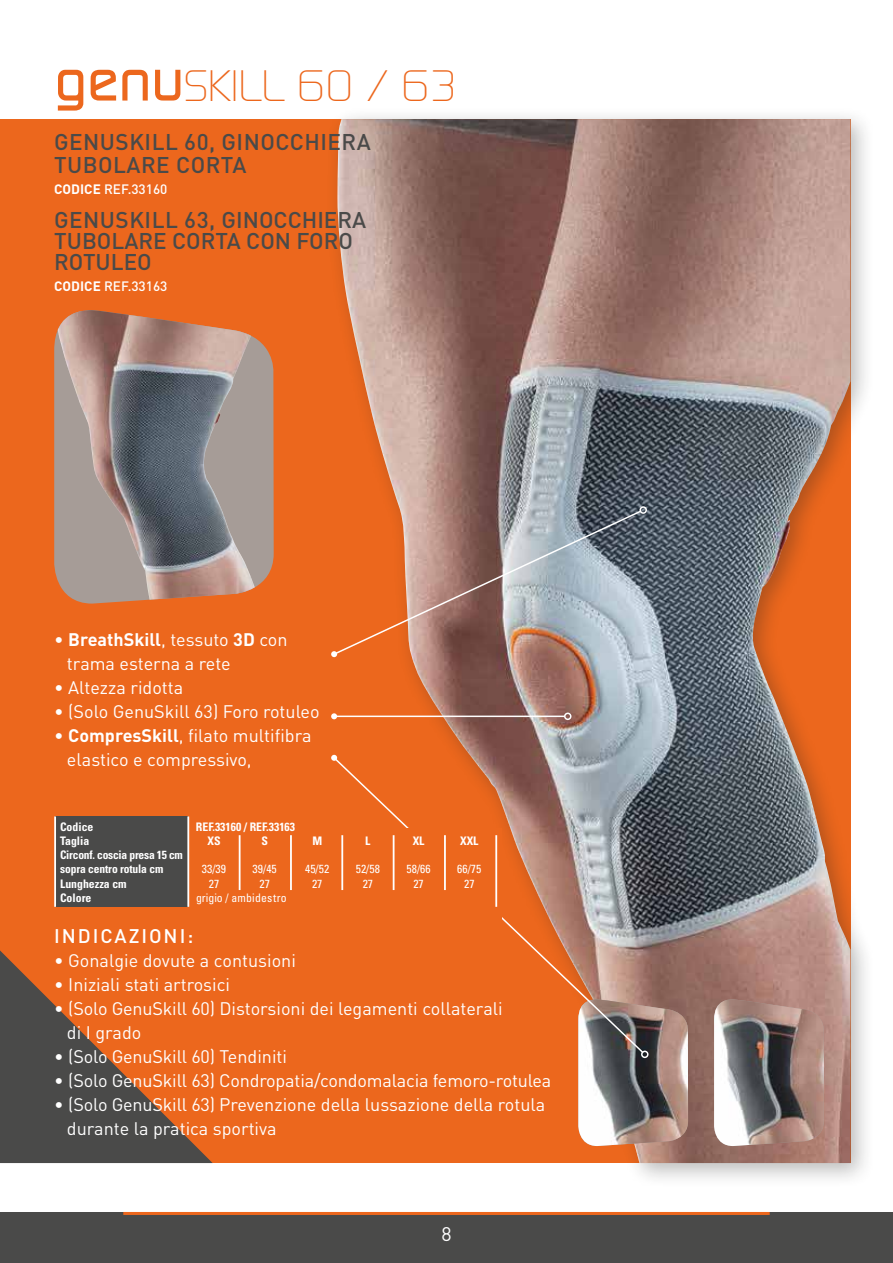
<style>
.page{position:relative;width:893px;height:1263px;background:#fff}
.page>*{position:absolute;margin:0;border:0;box-sizing:border-box;transform-origin:0 0}
.t1{font:42.75px "Digital Serial";color:#ec671d}
.t2{font:500 22.5px/21px "DIN";color:#4a4a49}
.t3{font:500 22.5px/22.5px "DIN";letter-spacing:.02em;color:#4a4a49}
.t4{font:500 19.5px "DIN";letter-spacing:.1em;color:#fff}
.t5{font:19.5px "DIN";color:#fff}
.t6{font:18px/24px "DIN";color:#fff}
.t7{font:500 13.5px "DIN";color:#fff}
.t8{font:condensed 11.7px "Univers";color:#fff}
.t9{font:700 condensed 11.7px "Univers";color:#fff}
.t10{font:700 condensed 11.7px/14.2px "Univers";letter-spacing:-.02em;color:#fff}
.s1{font-weight:700;font-size:56.85px}
.s2{font-weight:700}
</style>
<div class="page">
<div style="left:0;top:1212px;width:893px;height:51px;background:#4a4a49"></div>
<hr style="left:123px;top:1212px;width:647px;height:3px;background:#ec671d">
<div style="left:0;top:119px;width:850px;height:1044px;background:#ec671d"></div>
<div style="left:325px;top:106px;width:550px;height:1082px;background:#1d1d1b;opacity:.3"></div>
<img style="left:337px;top:119px;width:513px;height:1044px">
<svg style="left:54px;top:329px;width:220px;height:275px;fill:#a69c97"></svg>
<img style="left:58px;top:310px;width:197px;height:290px">
<img style="left:714px;top:999px;width:110px;height:147px">
<img style="left:578px;top:999px;width:110px;height:147px">
<svg style="left:0;top:950px;width:213px;height:213px"></svg>
<svg style="left:332px;top:509px;width:310px;height:147px"></svg>
<svg style="left:331px;top:651px;width:6px;height:6px"></svg>
<div style="left:639px;top:506px;width:8px;height:8px;border:2px solid #fff;border-radius:50%"></div>
<hr style="left:334px;top:715px;width:231px;height:2px;background:#fff">
<svg style="left:331px;top:713px;width:6px;height:6px"></svg>
<div style="left:564px;top:712px;width:7px;height:8px;border:2px solid #fff;border-radius:50%"></div>
<svg style="left:332px;top:756px;width:313px;height:298px"></svg>
<svg style="left:331px;top:755px;width:6px;height:6px"></svg>
<div style="left:641px;top:1050px;width:7px;height:8px;border:2px solid #fff;border-radius:50%"></div>
<div style="left:387px;top:828px;width:114px;height:90px;background:#ec671d"></div>
<hr style="left:239px;top:835px;width:2px;height:55px;background:#fff">
<hr style="left:290px;top:835px;width:2px;height:55px;background:#fff">
<hr style="left:341px;top:835px;width:2px;height:55px;background:#fff">
<hr style="left:393px;top:835px;width:1px;height:55px;background:#fff">
<hr style="left:444px;top:835px;width:2px;height:55px;background:#fff">
<hr style="left:495px;top:835px;width:2px;height:72px;background:#fff">
<div style="left:55px;top:816px;width:132px;height:91px;background:#4a4a49"></div>
<hr style="left:187px;top:816px;width:2px;height:91px;background:#fff">
<hr style="left:54px;top:816px;width:2px;height:91px;background:#fff">
<h1 class="t1" style="left:54px;top:60px;width:405px"><span class="s1">genu</span>SKILL 60 / 63</h1>
<p class="t3" style="left:54px;top:130px;width:318px">GENUSKILL 60, GINOCCHIERA<br>TUBOLARE CORTA</p>
<p class="t7" style="left:54px;top:180px;width:115px"><span class="s2">CODICE</span> REF.33160</p>
<p class="t2" style="left:54px;top:209px;width:314px">GENUSKILL 63, GINOCCHIERA<br>TUBOLARE CORTA CON FORO<br>ROTULEO</p>
<p class="t7" style="left:54px;top:278px;width:115px"><span class="s2">CODICE</span> REF.33163</p>
<p class="t6" style="left:67px;top:628px;width:222px;text-indent:-13px">• <span class="s2">BreathSkill</span>, tessuto <span class="s2">3D</span> con trama esterna a rete</p>
<p class="t6" style="left:54px;top:676px;width:131px">• Altezza ridotta</p>
<p class="t6" style="left:54px;top:700px;width:267px">• (Solo GenuSkill 63) Foro rotuleo</p>
<p class="t6" style="left:67px;top:724px;width:246px;text-indent:-13px">• <span class="s2">CompresSkill</span>, filato multifibra elastico e compressivo,</p>
<p class="t9" style="left:60px;top:819px;width:35px">Codice</p>
<p class="t9" style="left:196px;top:819px;width:101px">REF.33160 / REF.33163</p>
<p class="t9" style="left:60px;top:834px;width:31px">Taglia</p>
<p class="t9" style="left:207px;top:834px;width:15px">XS</p>
<p class="t9" style="left:261px;top:834px;width:8px">S</p>
<p class="t9" style="left:312px;top:834px;width:11px">M</p>
<p class="t9" style="left:365px;top:834px;width:7px">L</p>
<p class="t9" style="left:413px;top:834px;width:13px">XL</p>
<p class="t9" style="left:460px;top:834px;width:20px">XXL</p>
<p class="t10" style="left:60px;top:848px;width:124px">Circonf. coscia presa 15 cm sopra centro rotula cm</p>
<p class="t8" style="left:202px;top:862px;width:26px">33/39</p>
<p class="t8" style="left:253px;top:862px;width:26px">39/45</p>
<p class="t8" style="left:305px;top:862px;width:26px">45/52</p>
<p class="t8" style="left:356px;top:862px;width:26px">52/58</p>
<p class="t8" style="left:407px;top:862px;width:26px">58/66</p>
<p class="t8" style="left:457px;top:862px;width:26px">66/75</p>
<p class="t9" style="left:60px;top:876px;width:68px">Lunghezza cm</p>
<p class="t8" style="left:209px;top:876px;width:12px">27</p>
<p class="t8" style="left:259px;top:876px;width:12px">27</p>
<p class="t8" style="left:312px;top:876px;width:12px">27</p>
<p class="t8" style="left:363px;top:876px;width:12px">27</p>
<p class="t8" style="left:413px;top:876px;width:12px">27</p>
<p class="t8" style="left:464px;top:876px;width:12px">27</p>
<p class="t9" style="left:60px;top:891px;width:33px">Colore</p>
<p class="t8" style="left:196px;top:890px;width:92px">grigio / ambidestro</p>
<p class="t4" style="left:54px;top:924px;width:141px">INDICAZIONI:</p>
<p class="t6" style="left:54px;top:948px;width:243px">• Gonalgie dovute a contusioni</p>
<p class="t6" style="left:54px;top:972px;width:177px">• Iniziali stati artrosici</p>
<p class="t6" style="left:67px;top:996px;width:437px;text-indent:-13px">• (Solo GenuSkill 60) Distorsioni dei legamenti collaterali di I grado</p>
<p class="t6" style="left:54px;top:1044px;width:234px">• (Solo GenuSkill 60) Tendiniti</p>
<p class="t6" style="left:54px;top:1068px;width:499px">• (Solo GenuSkill 63) Condropatia/condomalacia femoro-rotulea</p>
<p class="t6" style="left:67px;top:1092px;width:480px;text-indent:-13px">• (Solo GenuSkill 63) Prevenzione della lussazione della rotula durante la pratica sportiva</p>
<p class="t5" style="left:441px;top:1222px;width:12px">8</p>
</div>
